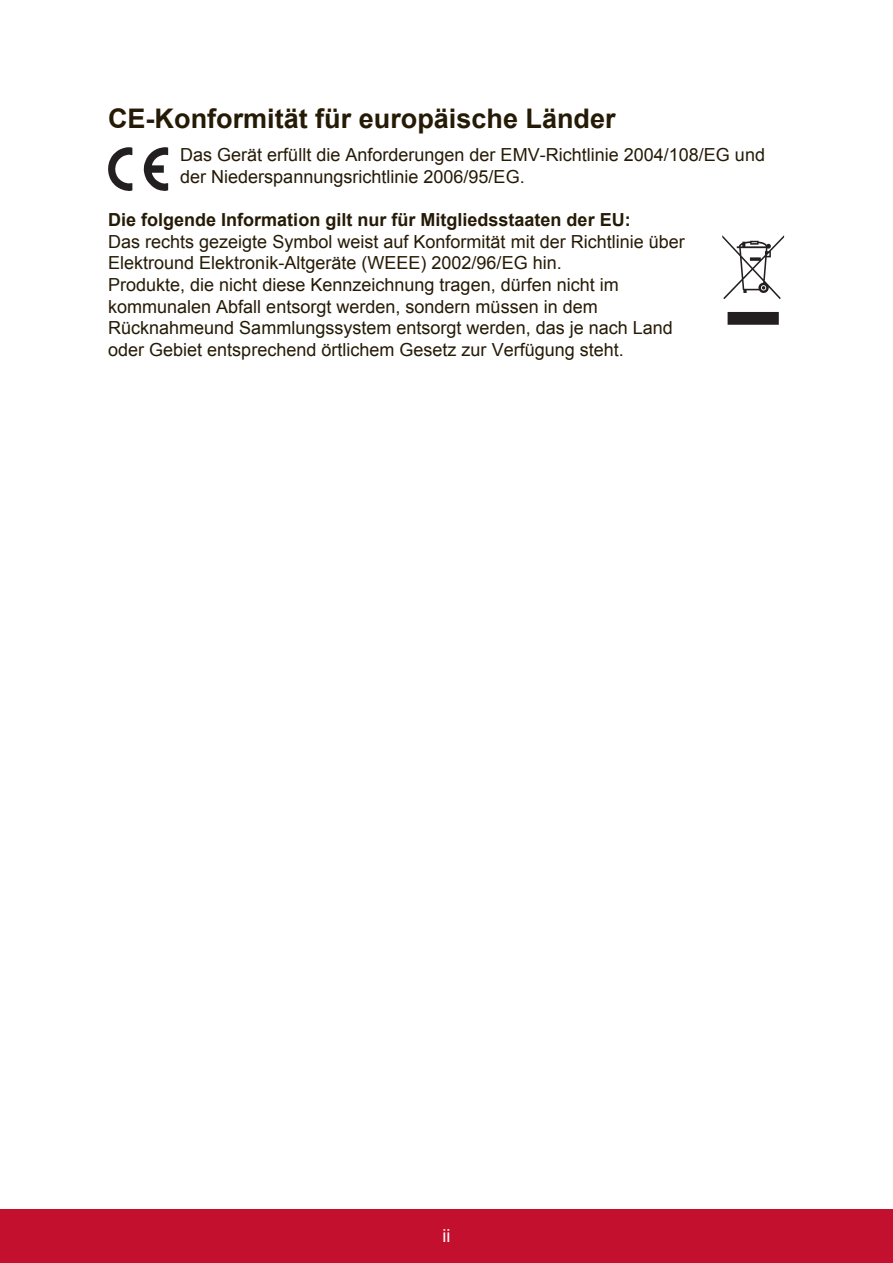
<style>
.page{position:relative;width:893px;height:1263px;background:#fff}
.page>*{position:absolute;margin:0;border:0;box-sizing:border-box;transform-origin:0 0}
.t1{font:700 27px "Arial";color:#251a05}
.t2{font:18px/21.6px "Arial";color:#251a05}
.t3{font:700 18px "Arial";color:#251a05}
.t4{font:18px "Arial";color:#fff}
</style>
<div class="page">
<div style="left:0;top:1210px;width:892px;height:53px;background:#c3102f"></div>
<svg style="left:108px;top:147px;width:24px;height:44px"></svg>
<svg style="left:143px;top:147px;width:25px;height:44px"></svg>
<svg style="left:727px;top:312px;width:51px;height:13px"></svg>
<svg style="left:722px;top:235px;width:61px;height:64px"></svg>
<h1 class="t1" style="left:108px;top:100px;width:509px">CE-Konformität für europäische Länder</h1>
<p class="t2" style="left:180px;top:144px;width:586px">Das Gerät erfüllt die Anforderungen der EMV-Richtlinie 2004/108/EG und der Niederspannungsrichtlinie 2006/95/EG.</p>
<p class="t3" style="left:108px;top:208px;width:524px">Die folgende Information gilt nur für Mitgliedsstaaten der EU:</p>
<p class="t2" style="left:108px;top:231px;width:578px">Das rechts gezeigte Symbol weist auf Konformität mit der Richtlinie über Elektround Elektronik-Altgeräte (WEEE) 2002/96/EG hin.<br>Produkte, die nicht diese Kennzeichnung tragen, dürfen nicht im kommunalen Abfall entsorgt werden, sondern müssen in dem Rücknahmeund Sammlungssystem entsorgt werden, das je nach Land oder Gebiet entsprechend örtlichem Gesetz zur Verfügung steht.</p>
<p class="t4" style="left:442px;top:1223px;width:9px">ii</p>
</div>
